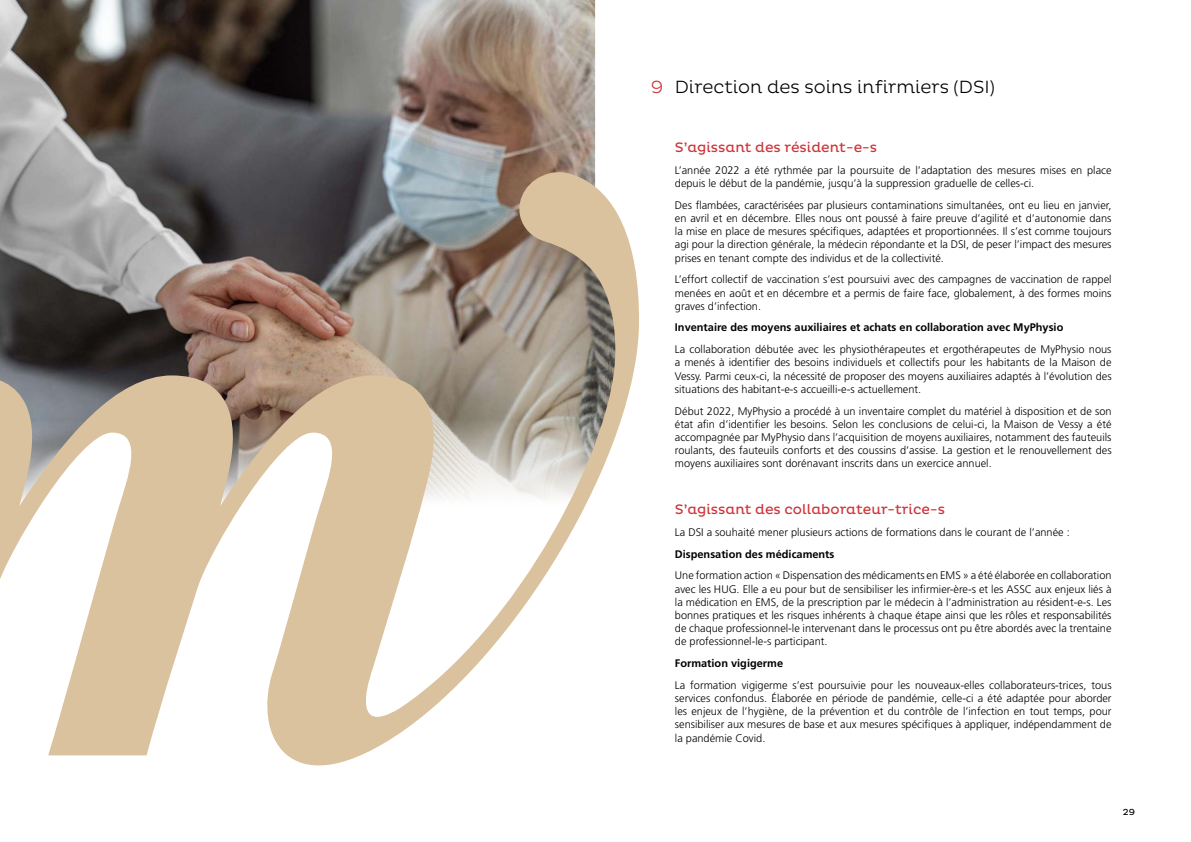
<style>
.page{position:relative;width:1191px;height:842px;background:#fff}
.page>*{position:absolute;margin:0;border:0;box-sizing:border-box;transform-origin:0 0}
.t1{font:300 18px "Pluto";color:#000}
.t2{font:14px "Pluto";color:#ce343a}
.t3{font:300 11px/13.2px "Frutiger";color:#000;text-align:justify}
.t4{font:700 11px "Frutiger";color:#000}
.t5{font:9px "Pluto";color:#000}
.s1{color:#ce343a}
</style>
<div class="page">
<img style="left:0;top:0;width:596px;height:171px">
<svg style="left:0;top:171px;width:639px;height:595px"></svg>
<h1 class="t1" style="left:651px;top:77px;width:345px"><span class="s1">9</span> Direction des soins infirmiers (DSI)</h1>
<p class="t2" style="left:675px;top:140px;width:204px">S’agissant des résident-e-s</p>
<p class="t3" style="left:675px;top:164px;width:438px">L’année 2022 a été rythmée par la poursuite de l’adaptation des mesures mises en place depuis le début de la pandémie, jusqu’à la suppression graduelle de celles-ci.</p>
<p class="t3" style="left:675px;top:198px;width:438px">Des flambées, caractérisées par plusieurs contaminations simultanées, ont eu lieu en janvier, en avril et en décembre. Elles nous ont poussé à faire preuve d’agilité et d’autonomie dans la mise en place de mesures spécifiques, adaptées et proportionnées. Il s’est comme toujours agi pour la direction générale, la médecin répondante et la DSI, de peser l’impact des mesures prises en tenant compte des individus et de la collectivité.</p>
<p class="t3" style="left:675px;top:273px;width:438px">L’effort collectif de vaccination s’est poursuivi avec des campagnes de vaccination de rappel menées en août et en décembre et a permis de faire face, globalement, à des formes moins graves d’infection.</p>
<p class="t4" style="left:675px;top:321px;width:390px">Inventaire des moyens auxiliaires et achats en collaboration avec MyPhysio</p>
<p class="t3" style="left:675px;top:343px;width:438px">La collaboration débutée avec les physiothérapeutes et ergothérapeutes de MyPhysio nous a menés à identifier des besoins individuels et collectifs pour les habitants de la Maison de Vessy. Parmi ceux-ci, la nécessité de proposer des moyens auxiliaires adaptés à l’évolution des situations des habitant-e-s accueilli-e-s actuellement.</p>
<p class="t3" style="left:675px;top:404px;width:438px">Début 2022, MyPhysio a procédé à un inventaire complet du matériel à disposition et de son état afin d’identifier les besoins. Selon les conclusions de celui-ci, la Maison de Vessy a été accompagnée par MyPhysio dans l’acquisition de moyens auxiliaires, notamment des fauteuils roulants, des fauteuils conforts et des coussins d’assise. La gestion et le renouvellement des moyens auxiliaires sont dorénavant inscrits dans un exercice annuel.</p>
<p class="t2" style="left:675px;top:502px;width:271px">S’agissant des collaborateur-trice-s</p>
<p class="t3" style="left:675px;top:526px;width:396px">La DSI a souhaité mener plusieurs actions de formations dans le courant de l’année :</p>
<p class="t4" style="left:675px;top:547px;width:161px">Dispensation des médicaments</p>
<p class="t3" style="left:675px;top:569px;width:438px">Une formation action « Dispensation des médicaments en EMS » a été élaborée en collaboration avec les HUG. Elle a eu pour but de sensibiliser les infirmier-ère-s et les ASSC aux enjeux liés à la médication en EMS, de la prescription par le médecin à l’administration au résident-e-s. Les bonnes pratiques et les risques inhérents à chaque étape ainsi que les rôles et responsabilités de chaque professionnel-le intervenant dans le processus ont pu être abordés avec la trentaine de professionnel-le-s participant.</p>
<p class="t4" style="left:675px;top:657px;width:110px">Formation vigigerme</p>
<p class="t3" style="left:675px;top:678px;width:438px">La formation vigigerme s’est poursuivie pour les nouveaux-elles collaborateurs-trices, tous services confondus. Élaborée en période de pandémie, celle-ci a été adaptée pour aborder les enjeux de l’hygiène, de la prévention et du contrôle de l’infection en tout temps, pour sensibiliser aux mesures de base et aux mesures spécifiques à appliquer, indépendamment de la pandémie Covid.</p>
<p class="t5" style="left:1123px;top:807px;width:14px">29</p>
</div>
